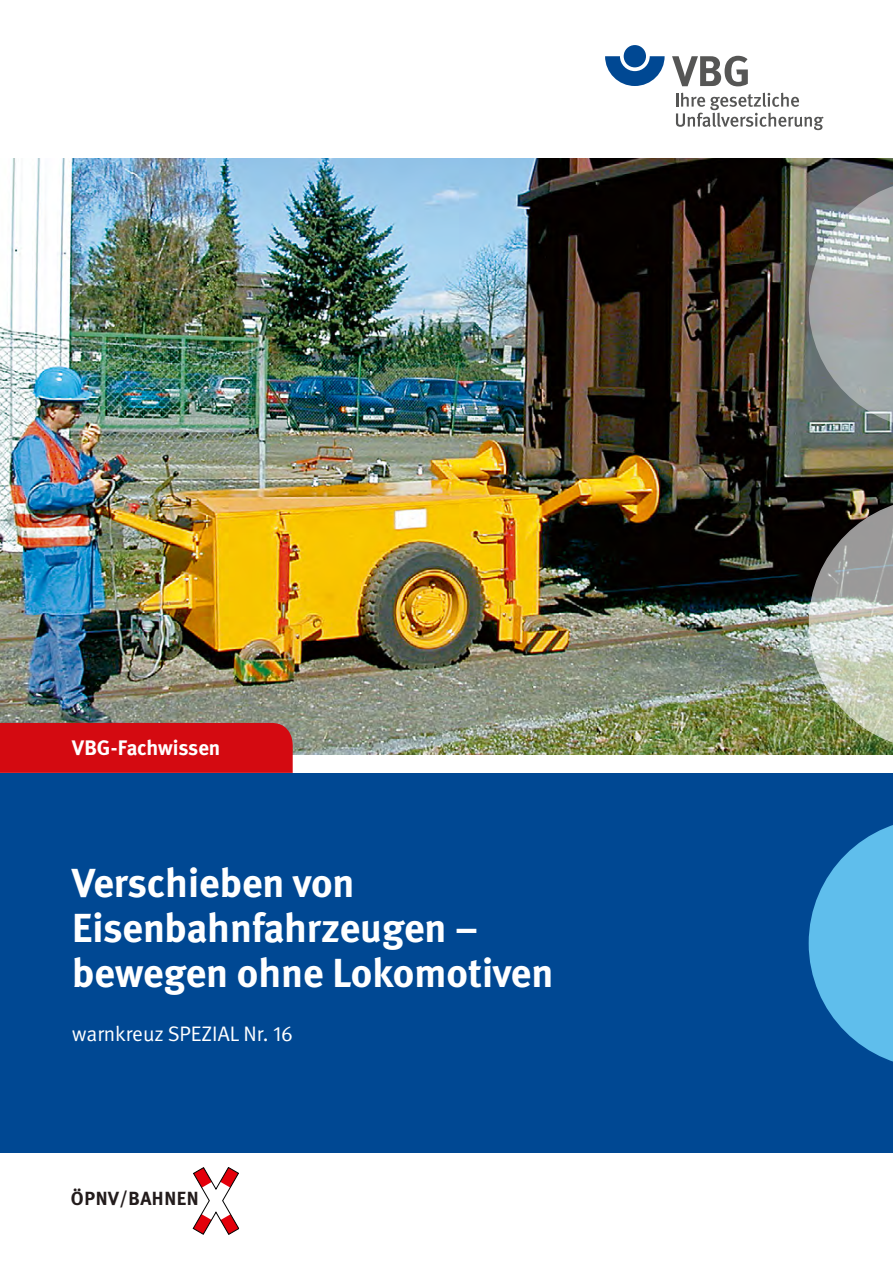
<style>
.page{position:relative;width:893px;height:1263px;background:#fff}
.page>*{position:absolute;margin:0;border:0;box-sizing:border-box;transform-origin:0 0}
._28pt_Überschrift{font:700 40.5px/45px "DGUV Meta";color:#fff}
._16pt_Unter-Übersc{font:21px "DGUV Meta";color:#fff}
.t1{font:700 21px "DGUV Meta";letter-spacing:-.01em;color:#fff}
.Bild{font:700 19.05px "DGUV Meta";letter-spacing:.03em;color:#231c1c}
</style>
<div class="page">
<svg style="left:605px;top:56px;width:60px;height:30px"></svg>
<div style="left:624px;top:45px;width:22px;height:22px;background:#004893;border-radius:50%"></div>
<svg style="left:672px;top:56px;width:76px;height:30px"></svg>
<svg style="left:676px;top:93px;width:148px;height:37px"></svg>
<div style="left:0;top:773px;width:893px;height:380px;background:#004893"></div>
<img style="left:0;top:158px;width:893px;height:597px">
<div style="left:0;top:723px;width:293px;height:50px;background:#d40a11"></div>
<svg style="left:192px;top:1167px;width:47px;height:68px"></svg>
<svg style="left:809px;top:825px;width:84px;height:237px"></svg>
<svg style="left:809px;top:179px;width:84px;height:250px"></svg>
<img style="left:809px;top:498px;width:84px;height:252px">
<p class="t1" style="left:72px;top:735px;width:150px">VBG-Fachwissen</p>
<p class="_28pt_Überschrift" style="left:72px;top:861px;width:483px">Verschieben von<br>Eisenbahnfahrzeugen – bewegen ohne Lokomotiven</p>
<p class="_16pt_Unter-Übersc" style="left:72px;top:1021px;width:222px">warnkreuz SPEZIAL Nr. 16</p>
<p class="Bild" style="left:71px;top:1187px;width:129px">ÖPNV/BAHNEN</p>
</div>
